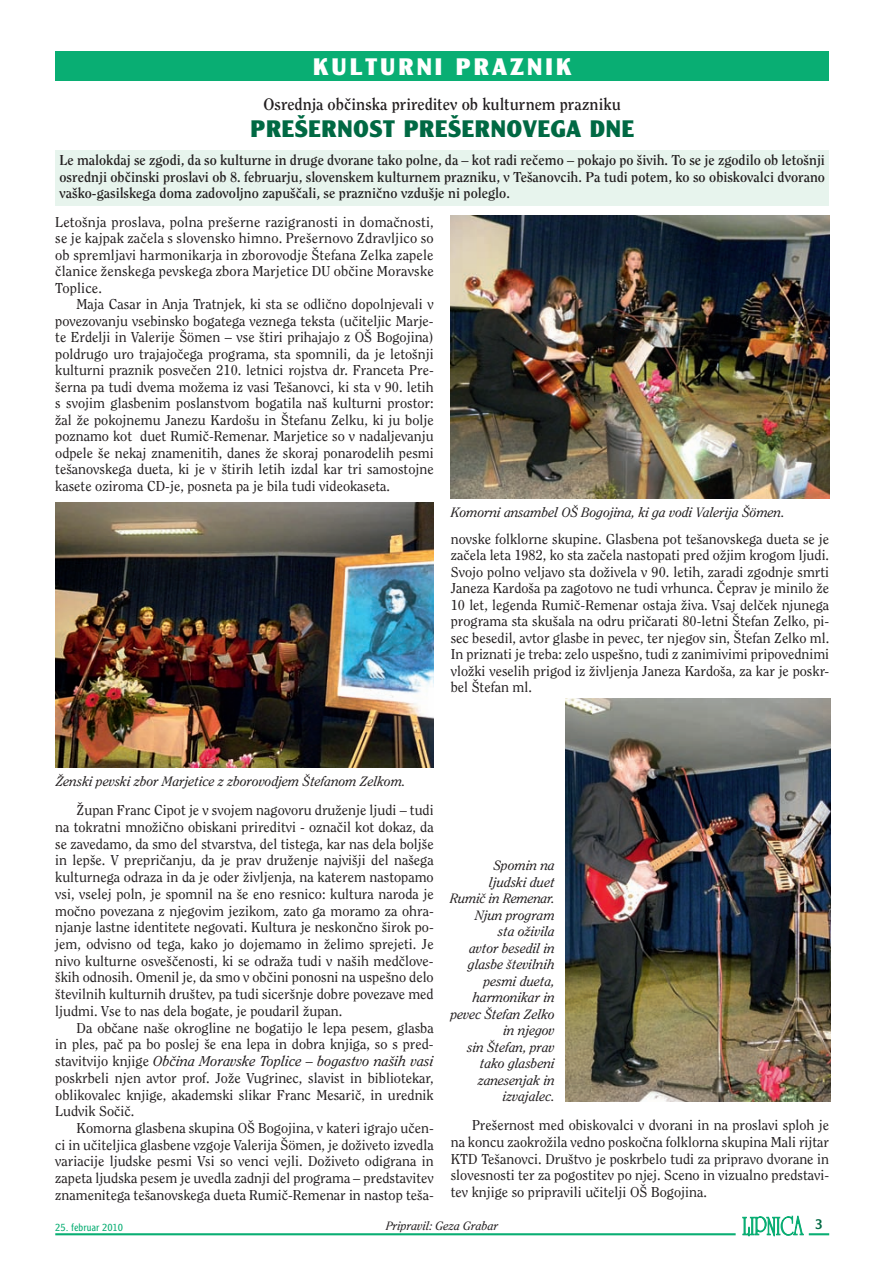
<style>
.page{position:relative;width:893px;height:1263px;background:#fff}
.page>*{position:absolute;margin:0;border:0;box-sizing:border-box;transform-origin:0 0}
.t1{font:23.25px "Clearface Goth UB";color:#006943}
.t2{font:23.25px "Clearface Goth UB";letter-spacing:.1em;color:#fff}
.t3{font:700 16.5px "Clearface O Taa";color:#231f20}
.t4{font:14.25px/16.5px "Clearface O Taa";color:#231f20;text-align:justify}
.t5{font:700 14.25px/16.5px "Clearface O Taa";color:#231f20;text-align:justify}
.t6{font:14.25px "Clearface Goth N";color:#006943}
.t7{font:italic 13.5px/16.5px "Clearface O Taa";color:#231f20;text-align:right}
.t8{font:italic 12px "Clearface O Taa";color:#231f20}
.t9{font:10.5px "Clearface Goth L";color:#09ae73}
.s1{font-style:italic}
</style>
<div class="page">
<div style="left:55px;top:51px;width:774px;height:30px;background:#09ae73"></div>
<hr style="left:55px;top:1233px;width:681px;height:2px;background:#09ae73">
<svg style="left:743px;top:1216px;width:61px;height:20px"></svg>
<hr style="left:809px;top:1233px;width:20px;height:2px;background:#09ae73">
<div style="left:55px;top:150px;width:774px;height:56px;background:#e7f4ed"></div>
<img style="left:55px;top:502px;width:379px;height:266px">
<img style="left:451px;top:216px;width:378px;height:282px">
<img style="left:566px;top:698px;width:264px;height:403px">
<h1 class="t2" style="left:313px;top:58px;width:260px">KULTURNI PRAZNIK</h1>
<p class="t3" style="left:264px;top:98px;width:359px">Osrednja občinska prireditev ob kulturnem prazniku</p>
<h1 class="t1" style="left:250px;top:120px;width:386px">PREŠERNOST PREŠERNOVEGA DNE</h1>
<p class="t5" style="left:60px;top:153px;width:767px">Le malokdaj se zgodi, da so kulturne in druge dvorane tako polne, da – kot radi rečemo – pokajo po šivih. To se je zgodilo ob letošnji osrednji občinski proslavi ob 8. februarju, slovenskem kulturnem prazniku, v Tešanovcih. Pa tudi potem, ko so obiskovalci dvorano vaško-gasilskega doma zadovoljno zapuščali, se praznično vzdušje ni poleglo.</p>
<p class="t4" style="left:55px;top:214px;width:380px">Letošnja proslava, polna prešerne razigranosti in domačnosti, se je kajpak začela s slovensko himno. Prešernovo Zdravljico so ob spremljavi harmonikarja in zborovodje Štefana Zelka zapele članice ženskega pevskega zbora Marjetice DU občine Moravske Toplice.</p>
<p class="t4" style="left:55px;top:297px;width:380px;text-indent:21px">Maja Casar in Anja Tratnjek, ki sta se odlično dopolnjevali v povezovanju vsebinsko bogatega veznega teksta (učiteljic Marje&shy;te Erdelji in Valerije Šömen – vse štiri prihajajo z OŠ Bogojina) poldrugo uro trajajočega programa, sta spomnili, da je letošnji kulturni praznik posvečen 210. letnici rojstva dr. Franceta Pre&shy;šerna pa tudi dvema možema iz vasi Tešanovci, ki sta v 90. letih s svojim glasbenim poslanstvom bogatila naš kulturni prostor: žal že pokojnemu Janezu Kardošu in Štefanu Zelku, ki ju bolje poznamo kot duet Rumič-Remenar. Marjetice so v nadaljevanju odpele še nekaj znamenitih, danes že skoraj ponarodelih pesmi tešanovskega dueta, ki je v štirih letih izdal kar tri samostojne kasete oziroma CD-je, posneta pa je bila tudi videokaseta.</p>
<p class="t7" style="left:451px;top:505px;width:336px">Komorni ansambel OŠ Bogojina, ki ga vodi Valerija Šömen.</p>
<p class="t7" style="left:56px;top:774px;width:351px">Ženski pevski zbor Marjetice z zborovodjem Štefanom Zelkom.</p>
<p class="t4" style="left:451px;top:532px;width:380px">novske folklorne skupine. Glasbena pot tešanovskega dueta se je začela leta 1982, ko sta začela nastopati pred ožjim krogom ljudi.<br>Svojo polno veljavo sta doživela v 90. letih, zaradi zgodnje smrti Janeza Kardoša pa zagotovo ne tudi vrhunca. Čeprav je minilo že 10 let, legenda Rumič-Remenar ostaja živa. Vsaj delček njunega programa sta skušala na odru pričarati 80-letni Štefan Zelko, pi&shy;sec besedil, avtor glasbe in pevec, ter njegov sin, Štefan Zelko ml.<br>In priznati je treba: zelo uspešno, tudi z zanimivimi pripovednimi vložki veselih prigod iz življenja Janeza Kardoša, za kar je poskr&shy;bel Štefan ml.</p>
<p class="t4" style="left:55px;top:803px;width:380px;text-indent:21px">Župan Franc Cipot je v svojem nagovoru druženje ljudi – tudi na tokratni množično obiskani prireditvi - označil kot dokaz, da se zavedamo, da smo del stvarstva, del tistega, kar nas dela boljše in lepše. V prepričanju, da je prav druženje najvišji del našega kulturnega odraza in da je oder življenja, na katerem nastopamo vsi, vselej poln, je spomnil na še eno resnico: kultura naroda je močno povezana z njegovim jezikom, zato ga moramo za ohra&shy;njanje lastne identitete negovati. Kultura je neskončno širok po&shy;jem, odvisno od tega, kako jo dojemamo in želimo sprejeti. Je nivo kulturne osveščenosti, ki se odraža tudi v naših medčlove&shy;ških odnosih. Omenil je, da smo v občini ponosni na uspešno delo številnih kulturnih društev, pa tudi siceršnje dobre povezave med ljudmi. Vse to nas dela bogate, je poudaril župan.</p>
<p class="t4" style="left:55px;top:1020px;width:380px;text-indent:21px">Da občane naše okrogline ne bogatijo le lepa pesem, glasba in ples, pač pa bo poslej še ena lepa in dobra knjiga, so s pred&shy;stavitvijo knjige <span class="s1">Občina Moravske Toplice – bogastvo naših vasi </span>poskrbeli njen avtor prof. Jože Vugrinec, slavist in bibliotekar, oblikovalec knjige, akademski slikar Franc Mesarič, in urednik Ludvik Sočič.</p>
<p class="t4" style="left:55px;top:1120px;width:380px;text-indent:21px">Komorna glasbena skupina OŠ Bogojina, v kateri igrajo učen&shy;ci in učiteljica glasbene vzgoje Valerija Šömen, je doživeto izvedla variacije ljudske pesmi Vsi so venci vejli. Doživeto odigrana in zapeta ljudska pesem je uvedla zadnji del programa – predstavitev znamenitega tešanovskega dueta Rumič-Remenar in nastop teša-</p>
<p class="t4" style="left:451px;top:1118px;width:380px;text-indent:21px">Prešernost med obiskovalci v dvorani in na proslavi sploh je na koncu zaokrožila vedno poskočna folklorna skupina Mali rijtar KTD Tešanovci. Društvo je poskrbelo tudi za pripravo dvorane in slovesnosti ter za pogostitev po njej. Sceno in vizualno predstavi&shy;tev knjige so pripravili učitelji OŠ Bogojina.</p>
<p class="t7" style="left:450px;top:858px;width:106px">Spomin na<br>ljudski duet<br>Rumič in Remenar.<br>Njun program<br>sta oživila<br>avtor besedil in glasbe številnih pesmi dueta, harmonikar in pevec Štefan Zelko in njegov<br>sin Štefan, prav tako glasbeni zanesenjak in izvajalec.</p>
<p class="t9" style="left:55px;top:1223px;width:69px">25. februar 2010</p>
<p class="t6" style="left:815px;top:1219px;width:9px">3</p>
<p class="t8" style="left:386px;top:1221px;width:114px">Pripravil: Geza Grabar</p>
</div>
